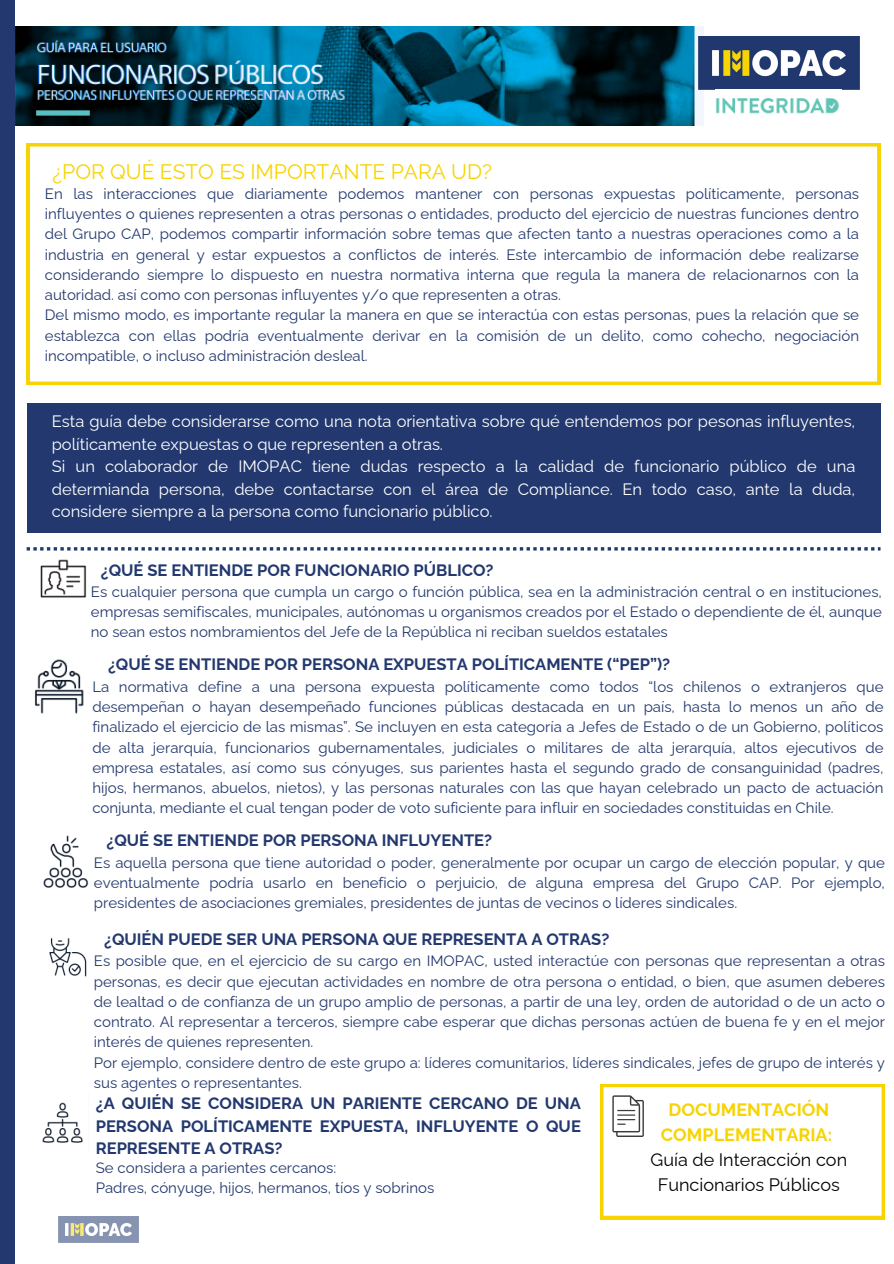
<style>
.page{position:relative;width:894px;height:1264px;background:#fff}
.page>*{position:absolute;margin:0;border:0;box-sizing:border-box;transform-origin:0 0}
.t1{font:21px "Raleway";color:#f7d401}
.t2{font:18px/24.8px "Raleway";color:#000;text-align:center}
.t3{font:16.5px/22.5px "Raleway";color:#fff}
.t4{font:700 16.5px/22.5px "Raleway";color:#22386e;text-align:justify}
.t5{font:15px/20.2px "Raleway";color:#22386e;text-align:justify}
.s1{font-weight:700;color:#f7d401}
</style>
<div class="page">
<img style="left:15px;top:26px;width:688px;height:99px">
<div style="left:0;top:0;width:15px;height:1263px;background:#22386e"></div>
<img style="left:698px;top:37px;width:161px;height:53px">
<img style="left:715px;top:89px;width:126px;height:25px">
<img style="left:58px;top:1216px;width:80px;height:26px">
<svg style="left:27px;top:143px;width:852px;height:242px"></svg>
<div style="left:27px;top:403px;width:853px;height:129px;background:#22386e"></div>
<svg style="left:27px;top:547px;width:853px;height:3px"></svg>
<img style="left:40px;top:559px;width:47px;height:39px">
<img style="left:35px;top:659px;width:49px;height:55px">
<img style="left:43px;top:835px;width:46px;height:53px">
<img style="left:49px;top:938px;width:38px;height:39px">
<img style="left:42px;top:1102px;width:41px;height:41px">
<svg style="left:600px;top:1084px;width:284px;height:135px"></svg>
<p class="t1" style="left:52px;top:159px;width:441px">¿POR QUÉ ESTO ES IMPORTANTE PARA UD?</p>
<p class="t5" style="left:45px;top:183px;width:815px">En las interacciones que diariamente podemos mantener con personas expuestas políticamente, personas influyentes o quienes representen a otras personas o entidades, producto del ejercicio de nuestras funciones dentro del Grupo CAP, podemos compartir información sobre temas que afecten tanto a nuestras operaciones como a la industria en general y estar expuestos a conflictos de interés. Este intercambio de información debe realizarse considerando siempre lo dispuesto en nuestra normativa interna que regula la manera de relacionarnos con la autoridad. así como con personas influyentes y/o que representen a otras.</p>
<p class="t5" style="left:45px;top:305px;width:815px">Del mismo modo, es importante regular la manera en que se interactúa con estas personas, pues la relación que se establezca con ellas podría eventualmente derivar en la comisión de un delito, como cohecho, negociación incompatible, o incluso administración desleal.</p>
<h1 class="t3" style="left:52px;top:410px;width:804px">Esta guía debe considerarse como una nota orientativa sobre qué entendemos por pesonas influyentes, políticamente expuestas o que representen a otras.<br>Si un colaborador de IMOPAC tiene dudas respecto a la calidad de funcionario público de una determianda persona, debe contactarse con el área de Compliance. En todo caso, ante la duda, considere siempre a la persona como funcionario público.</h1>
<h3 class="t4" style="left:101px;top:558px;width:394px">¿QUÉ SE ENTIENDE POR FUNCIONARIO PÚBLICO?</h3>
<p class="t5" style="left:91px;top:581px;width:792px">Es cualquier persona que cumpla un cargo o función pública, sea en la administración central o en instituciones, empresas semifiscales, municipales, autónomas u organismos creados por el Estado o dependiente de él, aunque no sean estos nombramientos del Jefe de la República ni reciban sueldos estatales</p>
<p class="t4" style="left:108px;top:653px;width:563px">¿QUÉ SE ENTIENDE POR PERSONA EXPUESTA POLÍTICAMENTE (“PEP”)?</p>
<h2 class="t5" style="left:92px;top:676px;width:792px">La normativa define a una persona expuesta políticamente como todos “los chilenos o extranjeros que desempeñan o hayan desempeñado funciones públicas destacada en un país, hasta lo menos un año de finalizado el ejercicio de las mismas”. Se incluyen en esta categoría a Jefes de Estado o de un Gobierno, políticos de alta jerarquía, funcionarios gubernamentales, judiciales o militares de alta jerarquía, altos ejecutivos de empresa estatales, así como sus cónyuges, sus parientes hasta el segundo grado de consanguinidad (padres, hijos, hermanos, abuelos, nietos), y las personas naturales con las que hayan celebrado un pacto de actuación conjunta, mediante el cual tengan poder de voto suficiente para influir en sociedades constituidas en Chile.</h2>
<p class="t4" style="left:106px;top:829px;width:387px">¿QUÉ SE ENTIENDE POR PERSONA INFLUYENTE?</p>
<p class="t5" style="left:94px;top:852px;width:792px">Es aquella persona que tiene autoridad o poder, generalmente por ocupar un cargo de elección popular, y que eventualmente podría usarlo en beneficio o perjuicio, de alguna empresa del Grupo CAP. Por ejemplo, presidentes de asociaciones gremiales, presidentes de juntas de vecinos o líderes sindicales.</p>
<h2 class="t4" style="left:104px;top:927px;width:506px">¿QUIÉN PUEDE SER UNA PERSONA QUE REPRESENTA A OTRAS?</h2>
<p class="t5" style="left:94px;top:950px;width:792px">Es posible que, en el ejercicio de su cargo en IMOPAC, usted interactúe con personas que representan a otras personas, es decir que ejecutan actividades en nombre de otra persona o entidad, o bien, que asumen deberes de lealtad o de confianza de un grupo amplio de personas, a partir de una ley, orden de autoridad o de un acto o contrato. Al representar a terceros, siempre cabe esperar que dichas personas actúen de buena fe y en el mejor interés de quienes representen.</p>
<p class="t5" style="left:94px;top:1052px;width:792px">Por ejemplo, considere dentro de este grupo a: líderes comunitarios, líderes sindicales, jefes de grupo de interés y sus agentes o representantes.</p>
<p class="t4" style="left:96px;top:1092px;width:486px">¿A QUIÉN SE CONSIDERA UN PARIENTE CERCANO DE UNA PERSONA POLÍTICAMENTE EXPUESTA, INFLUYENTE O QUE REPRESENTE A OTRAS?</p>
<p class="t5" style="left:96px;top:1157px;width:242px">Se considera a parientes cercanos:</p>
<h2 class="t5" style="left:96px;top:1177px;width:340px">Padres, cónyuge, hijos, hermanos, tíos y sobrinos</h2>
<p class="t2" style="left:650px;top:1097px;width:198px"><span class="s1">DOCUMENTACIÓN<br>COMPLEMENTARIA:<br></span>Guía de Interacción con<br>Funcionarios Públicos</p>
</div>
